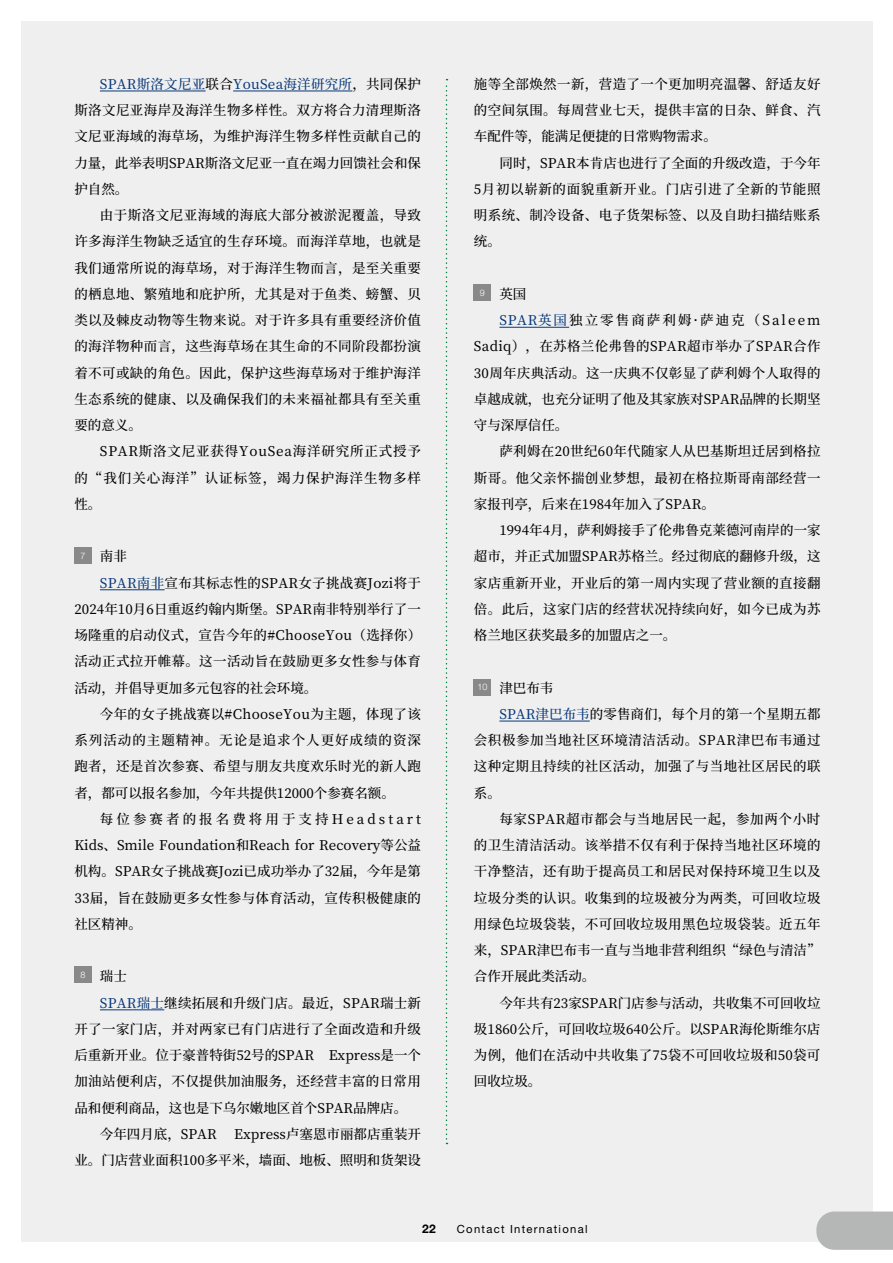
<style>
.page{position:relative;width:893px;height:1263px;background:#fff}
.page>*{position:absolute;margin:0;border:0;box-sizing:border-box;transform-origin:0 0}
.t1{font:500 13.5px/26.2px "Source Han Serif SC";letter-spacing:.025em;color:#000;text-align:justify}
.t2{font:500 13.5px/26.2px "Source Han Serif SC";color:#000;text-align:right}
.t3{font:500 13.5px "Source Han Serif SC";letter-spacing:.005em;color:#000}
.t4{font:500 13.5px "Source Han Serif SC";letter-spacing:.15em;color:#000}
.t5{font:500 13.5px "Source Han Serif SC";letter-spacing:.075em;color:#000}
.t6{font:500 13.5px "Source Han Serif SC";letter-spacing:.05em;color:#000}
.t7{font:500 13.5px "Source Han Serif SC";letter-spacing:.225em;color:#000}
.t8{font:700 12px "Helvetica Neue LT Std";color:#000}
.t9{font:11.25px "Helvetica Neue LT Std";letter-spacing:.115em;color:#000}
.t10{font:300 9px "Helvetica Neue LT Std";color:#fff}
.s1{color:#093979}
</style>
<div class="page">
<div style="left:21px;top:21px;width:851px;height:1221px;background:#efefef"></div>
<hr style="left:100px;top:91px;width:106px;height:1px;background:#093979">
<hr style="left:233px;top:91px;width:119px;height:1px;background:#093979">
<hr style="left:100px;top:589px;width:65px;height:1px;background:#093979">
<hr style="left:100px;top:1009px;width:64px;height:1px;background:#093979">
<hr style="left:499px;top:327px;width:70px;height:1px;background:#093979">
<hr style="left:499px;top:721px;width:91px;height:1px;background:#093979">
<svg style="left:446px;top:79px;width:1px;height:1065px"></svg>
<div style="left:74px;top:547px;width:17px;height:17px;background:#898989"></div>
<div style="left:474px;top:285px;width:17px;height:16px;background:#898989"></div>
<div style="left:474px;top:679px;width:17px;height:16px;background:#898989"></div>
<div style="left:74px;top:966px;width:17px;height:17px;background:#898989"></div>
<svg style="left:816px;top:1211px;width:77px;height:39px;background:#b9baba"></svg>
<p class="t1" style="left:74px;top:71px;width:348px;text-indent:26px"><span class="s1">SPAR斯洛文尼亚</span>联合<span class="s1">YouSea海洋研究所</span>，共同保护斯洛文尼亚海岸及海洋生物多样性。双方将合力清理斯洛文尼亚海域的海草场，为维护海洋生物多样性贡献自己的力量，此举表明SPAR斯洛文尼亚一直在竭力回馈社会和保护自然。</p>
<p class="t1" style="left:74px;top:202px;width:348px;text-indent:26px">由于斯洛文尼亚海域的海底大部分被淤泥覆盖，导致许多海洋生物缺乏适宜的生存环境。而海洋草地，也就是我们通常所说的海草场，对于海洋生物而言，是至关重要的栖息地、繁殖地和庇护所，尤其是对于鱼类、螃蟹、贝类以及棘皮动物等生物来说。对于许多具有重要经济价值的海洋物种而言，这些海草场在其生命的不同阶段都扮演着不可或缺的角色。因此，保护这些海草场对于维护海洋生态系统的健康、以及确保我们的未来福祉都具有至关重要的意义。</p>
<p class="t1" style="left:74px;top:439px;width:348px;text-indent:26px">SPAR斯洛文尼亚获得YouSea海洋研究所正式授予的“我们关心海洋”认证标签，竭力保护海洋生物多样性。</p>
<p class="t1" style="left:100px;top:544px;width:28px">南非</p>
<p class="t1" style="left:100px;top:570px;width:323px"><span class="s1">SPAR南非</span>宣布其标志性的SPAR女子挑战赛Jozi将于</p>
<p class="t3" style="left:74px;top:601px;width:348px">2024年10月6日重返约翰内斯堡。SPAR南非特别举行了一</p>
<p class="t1" style="left:74px;top:622px;width:348px">场隆重的启动仪式，宣告今年的#ChooseYou（选择你）</p>
<p class="t1" style="left:74px;top:649px;width:348px">活动正式拉开帷幕。这一活动旨在鼓励更多女性参与体育</p>
<p class="t2" style="left:74px;top:675px;width:244px">活动，并倡导更加多元包容的社会环境。</p>
<p class="t1" style="left:100px;top:701px;width:322px">今年的女子挑战赛以#ChooseYou为主题，体现了该</p>
<p class="t5" style="left:74px;top:732px;width:348px">系列活动的主题精神。无论是追求个人更好成绩的资深</p>
<p class="t1" style="left:74px;top:754px;width:348px">跑者，还是首次参赛、希望与朋友共度欢乐时光的新人跑</p>
<p class="t2" style="left:74px;top:780px;width:322px">者，都可以报名参加，今年共提供12000个参赛名额。</p>
<p class="t7" style="left:100px;top:811px;width:323px">每位参赛者的报名费将用于支持Headstart</p>
<p class="t2" style="left:74px;top:832px;width:348px">Kids、Smile Foundation和Reach for Recovery等公益</p>
<p class="t3" style="left:74px;top:864px;width:348px">机构。SPAR女子挑战赛Jozi已成功举办了32届，今年是第</p>
<p class="t1" style="left:74px;top:885px;width:348px">33届，旨在鼓励更多女性参与体育活动，宣传积极健康的</p>
<p class="t1" style="left:74px;top:911px;width:69px">社区精神。</p>
<p class="t1" style="left:100px;top:963px;width:28px">瑞士</p>
<p class="t1" style="left:100px;top:990px;width:323px"><span class="s1">SPAR瑞士</span>继续拓展和升级门店。最近，SPAR瑞士新</p>
<p class="t1" style="left:74px;top:1016px;width:348px">开了一家门店，并对两家已有门店进行了全面改造和升级</p>
<p class="t2" style="left:74px;top:1042px;width:348px">后重新开业。位于豪普特街52号的SPAR Express是一个</p>
<p class="t1" style="left:74px;top:1068px;width:348px">加油站便利店，不仅提供加油服务，还经营丰富的日常用</p>
<p class="t2" style="left:74px;top:1095px;width:334px">品和便利商品，这也是下乌尔嫩地区首个SPAR品牌店。</p>
<p class="t2" style="left:100px;top:1121px;width:118px">今年四月底，SPAR</p>
<p class="t10" style="left:80px;top:550px;width:7px">7</p>
<p class="t10" style="left:80px;top:969px;width:7px">8</p>
<p class="t2" style="left:74px;top:1121px;width:348px">Express卢塞恩市丽都店重装开<br>业。门店营业面积100多平米，墙面、地板、照明和货架设</p>
<p class="t1" style="left:474px;top:71px;width:348px">施等全部焕然一新，营造了一个更加明亮温馨、舒适友好的空间氛围。每周营业七天，提供丰富的日杂、鲜食、汽车配件等，能满足便捷的日常购物需求。</p>
<p class="t1" style="left:474px;top:150px;width:348px;text-indent:26px">同时，SPAR本肯店也进行了全面的升级改造，于今年5月初以崭新的面貌重新开业。门店引进了全新的节能照明系统、制冷设备、电子货架标签、以及自助扫描结账系统。</p>
<p class="t1" style="left:499px;top:281px;width:28px">英国</p>
<p class="t4" style="left:499px;top:313px;width:323px"><span class="s1">SPAR英国</span>独立零售商萨利姆·萨迪克（Saleem</p>
<p class="t1" style="left:474px;top:334px;width:348px">Sadiq），在苏格兰伦弗鲁的SPAR超市举办了SPAR合作</p>
<p class="t1" style="left:474px;top:360px;width:348px">30周年庆典活动。这一庆典不仅彰显了萨利姆个人取得的</p>
<p class="t2" style="left:474px;top:386px;width:348px">卓越成就，也充分证明了他及其家族对SPAR品牌的长期坚</p>
<p class="t1" style="left:474px;top:412px;width:96px">守与深厚信任。</p>
<p class="t1" style="left:499px;top:439px;width:323px">萨利姆在20世纪60年代随家人从巴基斯坦迁居到格拉</p>
<p class="t1" style="left:474px;top:465px;width:348px">斯哥。他父亲怀揣创业梦想，最初在格拉斯哥南部经营一</p>
<p class="t2" style="left:474px;top:491px;width:242px">家报刊亭，后来在1984年加入了SPAR。</p>
<p class="t2" style="left:499px;top:517px;width:323px">1994年4月，萨利姆接手了伦弗鲁克莱德河南岸的一家</p>
<p class="t2" style="left:474px;top:544px;width:348px">超市，并正式加盟SPAR苏格兰。经过彻底的翻修升级，这</p>
<p class="t1" style="left:474px;top:570px;width:348px">家店重新开业，开业后的第一周内实现了营业额的直接翻</p>
<p class="t1" style="left:474px;top:596px;width:348px">倍。此后，这家门店的经营状况持续向好，如今已成为苏</p>
<p class="t2" style="left:474px;top:622px;width:204px">格兰地区获奖最多的加盟店之一。</p>
<p class="t1" style="left:499px;top:675px;width:55px">津巴布韦</p>
<p class="t3" style="left:499px;top:706px;width:323px"><span class="s1">SPAR津巴布韦</span>的零售商们，每个月的第一个星期五都</p>
<p class="t1" style="left:474px;top:727px;width:348px">会积极参加当地社区环境清洁活动。SPAR津巴布韦通过</p>
<p class="t1" style="left:474px;top:754px;width:348px">这种定期且持续的社区活动，加强了与当地社区居民的联</p>
<p class="t1" style="left:474px;top:780px;width:28px">系。</p>
<p class="t6" style="left:499px;top:811px;width:322px">每家SPAR超市都会与当地居民一起，参加两个小时</p>
<p class="t1" style="left:474px;top:832px;width:348px">的卫生清洁活动。该举措不仅有利于保持当地社区环境的</p>
<p class="t1" style="left:474px;top:859px;width:348px">干净整洁，还有助于提高员工和居民对保持环境卫生以及</p>
<p class="t1" style="left:474px;top:885px;width:348px">垃圾分类的认识。收集到的垃圾被分为两类，可回收垃圾</p>
<p class="t1" style="left:474px;top:911px;width:348px">用绿色垃圾袋装，不可回收垃圾用黑色垃圾袋装。近五年</p>
<p class="t2" style="left:474px;top:937px;width:348px">来，SPAR津巴布韦一直与当地非营利组织“绿色与清洁”</p>
<p class="t2" style="left:474px;top:963px;width:123px">合作开展此类活动。</p>
<p class="t2" style="left:499px;top:990px;width:323px">今年共有23家SPAR门店参与活动，共收集不可回收垃</p>
<p class="t3" style="left:474px;top:1021px;width:348px">圾1860公斤，可回收垃圾640公斤。以SPAR海伦斯维尔店</p>
<p class="t1" style="left:474px;top:1042px;width:348px">为例，他们在活动中共收集了75袋不可回收垃圾和50袋可</p>
<p class="t1" style="left:474px;top:1068px;width:69px">回收垃圾。</p>
<p class="t10" style="left:480px;top:287px;width:7px">9</p>
<p class="t10" style="left:477px;top:681px;width:12px">10</p>
<p class="t8" style="left:422px;top:1221px;width:15px">22</p>
<p class="t9" style="left:457px;top:1222px;width:132px">Contact International</p>
</div>
